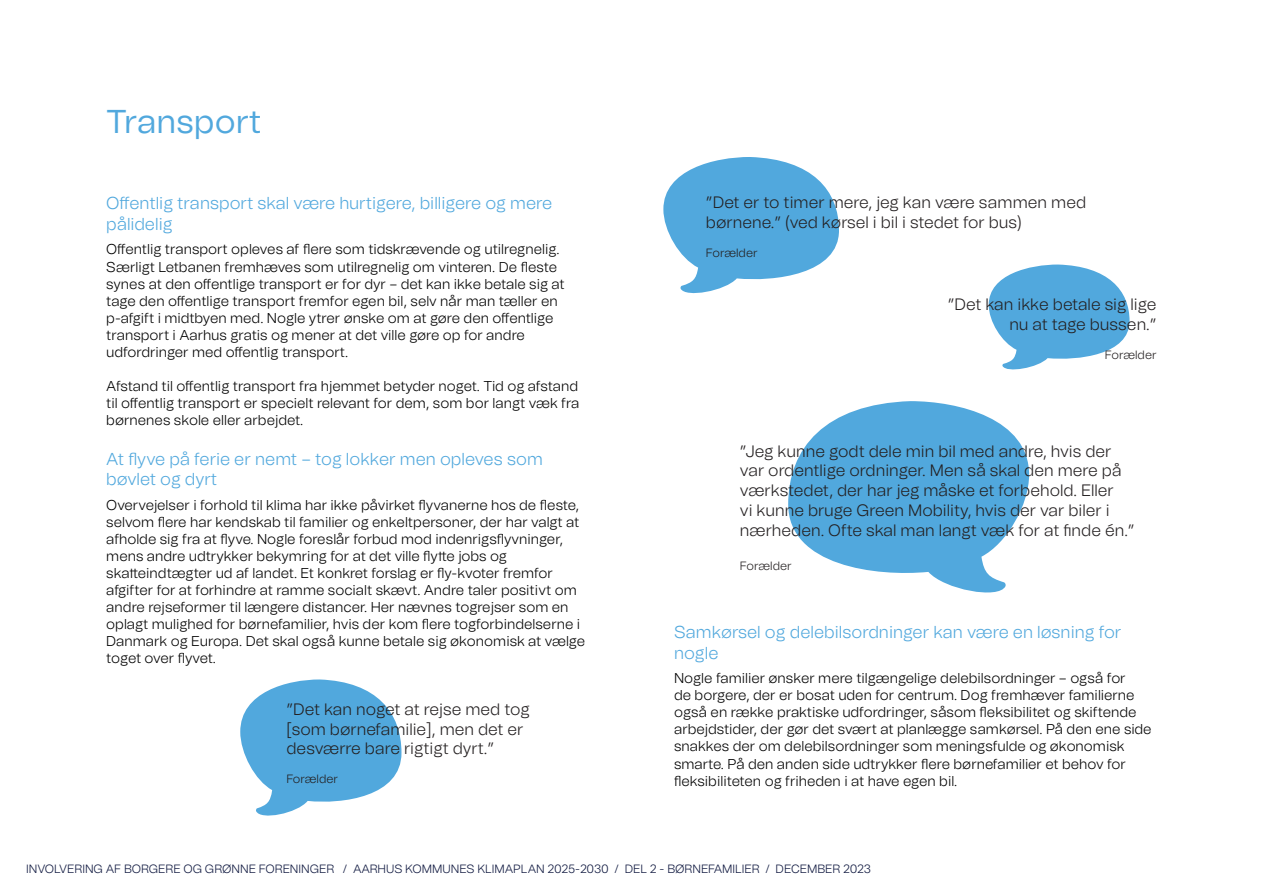
<style>
.page{position:relative;width:1263px;height:893px;background:#fff}
.page>*{position:absolute;margin:0;border:0;box-sizing:border-box;transform-origin:0 0}
.t1{font:33px "Tomato Grotesk";color:#51a8dd}
.t2{font:300 17.25px/20.7px "Tomato Grotesk";color:#51a8dd}
.t3{font:300 16.5px/19.8px "Tomato Grotesk";color:#231f20}
.t4{font:300 14.25px/17.1px "Tomato Grotesk";color:#000}
.t5{font:300 12px "Tomato Grotesk";color:#111a41}
.t6{font:300 12px "Tomato Grotesk";color:#231f20}
</style>
<div class="page">
<svg style="left:989px;top:265px;width:140px;height:105px"></svg>
<svg style="left:663px;top:157px;width:176px;height:137px"></svg>
<svg style="left:240px;top:679px;width:161px;height:137px"></svg>
<svg style="left:788px;top:401px;width:241px;height:192px;fill:#51a8dd"></svg>
<p class="t1" style="left:106px;top:98px;width:157px">Transport</p>
<p class="t2" style="left:106px;top:193px;width:447px">Offentlig transport skal være hurtigere, billigere og mere pålidelig</p>
<p class="t4" style="left:106px;top:241px;width:460px">Offentlig transport opleves af flere som tidskrævende og utilregnelig.<br>Særligt Letbanen fremhæves som utilregnelig om vinteren. De fleste synes at den offentlige transport er for dyr – det kan ikke betale sig at tage den offentlige transport fremfor egen bil, selv når man tæller en p-afgift i midtbyen med. Nogle ytrer ønske om at gøre den offentlige transport i Aarhus gratis og mener at det ville gøre op for andre udfordringer med offentlig transport.</p>
<p class="t4" style="left:106px;top:377px;width:475px;text-align:justify">Afstand til offentlig transport fra hjemmet betyder noget. Tid og afstand til offentlig transport er specielt relevant for dem, som bor langt væk fra børnenes skole eller arbejdet.</p>
<p class="t2" style="left:106px;top:448px;width:438px">At flyve på ferie er nemt – tog lokker men opleves som bøvlet og dyrt</p>
<p class="t4" style="left:106px;top:496px;width:480px">Overvejelser i forhold til klima har ikke påvirket flyvanerne hos de fleste, selvom flere har kendskab til familier og enkeltpersoner, der har valgt at afholde sig fra at flyve. Nogle foreslår forbud mod indenrigsflyvninger, mens andre udtrykker bekymring for at det ville flytte jobs og skatteindtægter ud af landet. Et konkret forslag er fly-kvoter fremfor afgifter for at forhindre at ramme socialt skævt. Andre taler positivt om andre rejseformer til længere distancer. Her nævnes togrejser som en oplagt mulighed for børnefamilier, hvis der kom flere togforbindelserne i Danmark og Europa. Det skal også kunne betale sig økonomisk at vælge toget over flyvet.</p>
<p class="t3" style="left:286px;top:699px;width:245px">”Det kan noget at rejse med tog [som børnefamilie], men det er desværre bare rigtigt dyrt.”</p>
<p class="t6" style="left:286px;top:771px;width:53px">Forælder</p>
<p class="t3" style="left:706px;top:193px;width:382px">”Det er to timer mere, jeg kan være sammen med børnene.” (ved kørsel i bil i stedet for bus)</p>
<p class="t6" style="left:706px;top:245px;width:53px">Forælder</p>
<p class="t3" style="left:948px;top:294px;width:210px;text-align:right">”Det kan ikke betale sig lige nu at tage bussen.”</p>
<p class="t6" style="left:1105px;top:347px;width:53px">Forælder</p>
<p class="t3" style="left:740px;top:441px;width:396px">”Jeg kunne godt dele min bil med andre, hvis der var ordentlige ordninger. Men så skal den mere på værkstedet, der har jeg måske et forbehold. Eller<br>vi kunne bruge Green Mobility, hvis der var biler i nærheden. Ofte skal man langt væk for at finde én.”</p>
<p class="t6" style="left:740px;top:557px;width:53px">Forælder</p>
<p class="t2" style="left:674px;top:621px;width:449px">Samkørsel og delebilsordninger kan være en løsning for nogle</p>
<p class="t4" style="left:674px;top:669px;width:479px">Nogle familier ønsker mere tilgængelige delebilsordninger – også for<br>de borgere, der er bosat uden for centrum. Dog fremhæver familierne også en række praktiske udfordringer, såsom fleksibilitet og skiftende arbejdstider, der gør det svært at planlægge samkørsel. På den ene side snakkes der om delebilsordninger som meningsfulde og økonomisk smarte. På den anden side udtrykker flere børnefamilier et behov for fleksibiliteten og friheden i at have egen bil.</p>
<p class="t5" style="left:26px;top:860px;width:846px">INVOLVERING AF BORGERE OG GRØNNE FORENINGER / AARHUS KOMMUNES KLIMAPLAN 2025-2030 / DEL 2 - BØRNEFAMILIER / DECEMBER 2023</p>
</div>
